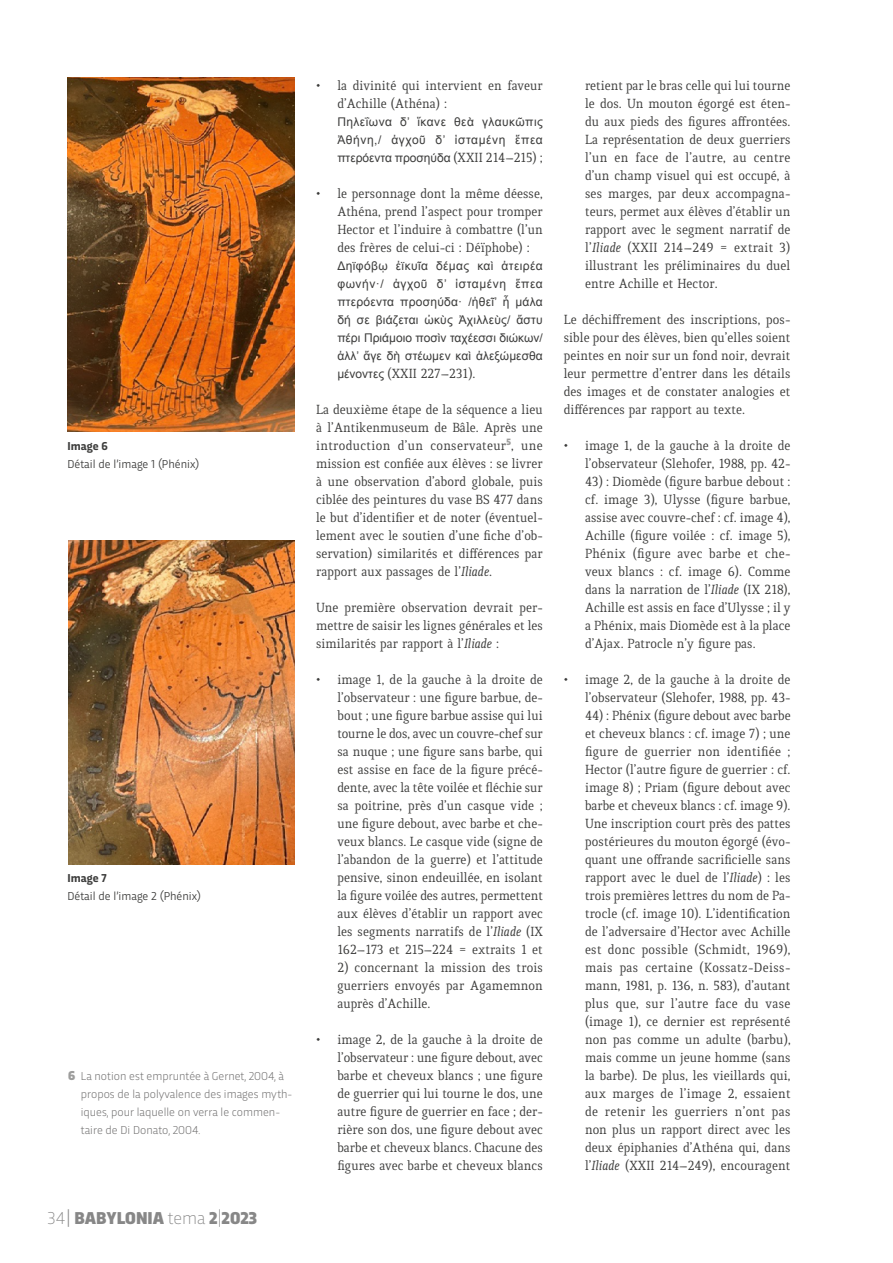
<style>
.page{position:relative;width:893px;height:1263px;background:#fff}
.page>*{position:absolute;margin:0;border:0;box-sizing:border-box;transform-origin:0 0}
.t1{font:900 18px "Trasandina";color:#878787}
.t2{font:14.25px/18px "Quiroga Serif Pro";color:#3c3c3b;text-align:justify}
.t3{font:12px/18px "Arial";letter-spacing:.005em;color:#3c3c3b;text-align:justify}
.t4{font:300 12px/18px "Trasandina";color:#706f6f}
.t5{font:12px "Trasandina";color:#3c3c3b}
.t6{font:700 12px "Trasandina";color:#3c3c3b}
.s1{font-weight:900;font-size:13.5px;color:#9d9d9c}
.s2{font-weight:200}
.s3{font-weight:300}
.s4{font-family:"Quiroga Serif Pro";font-size:14.25px}
.s5{font-family:"Arial";font-size:12px}
.s6{font-style:italic}
</style>
<div class="page">
<img style="left:68px;top:77px;width:226px;height:354px">
<img style="left:68px;top:540px;width:227px;height:324px">
<p class="t6" style="left:68px;top:437px;width:42px">Image 6</p>
<p class="t5" style="left:68px;top:455px;width:133px">Détail de l’image 1 (Phénix)</p>
<p class="t6" style="left:68px;top:869px;width:41px">Image 7</p>
<p class="t5" style="left:68px;top:887px;width:135px">Détail de l’image 2 (Phénix)</p>
<p class="t4" style="left:81px;top:1066px;width:213px;text-indent:-13px"><span class="s1">6</span> La notion est empruntée à Gernet, 2004, à propos de la polyvalence des images myth&shy;iques, pour laquelle on verra le commen&shy;taire de Di Donato, 2004.</p>
<p class="t1" style="left:48px;top:1205px;width:211px"><span class="s2">34</span><span class="s3">|</span> BABYLONIA <span class="s2">tema</span> 2<span class="s2">|</span>2023</p>
<p class="t2" style="left:337px;top:77px;width:207px;text-indent:-21px">• la divinité qui intervient en faveur d’Achille (Athéna) :</p>
<p class="t3" style="left:337px;top:113px;width:207px">Πηλεΐωνα δ’ ἵκανε θεὰ γλαυκῶπις Ἀθήνη,/ ἀγχοῦ δ’ ἱσταμένη ἔπεα πτερόεντα προσηύδα <span class="s4">(XXII 214–215) ;</span></p>
<p class="t2" style="left:337px;top:185px;width:207px;text-indent:-21px">• le personnage dont la même déesse, Athéna, prend l’aspect pour tromper Hector et l’induire à combattre (l’un des frères de celui-ci : Déïphobe) :</p>
<p class="t3" style="left:337px;top:257px;width:207px">Δηϊφόβῳ ἐϊκυῖα δέμας καὶ ἀτειρέα φωνήν·/ ἀγχοῦ δ’ ἱσταμένη ἔπεα πτερόεντα προσηύδα· /ἠθεῖ’ ἦ μάλα δή σε βιάζεται ὠκὺς Ἀχιλλεὺς/ ἄστυ πέρι Πριάμοιο ποσὶν ταχέεσσι διώκων/ ἀλλ’ ἄγε δὴ στέωμεν καὶ ἀλεξώμεσθα</p>
<p class="t2" style="left:337px;top:365px;width:140px"><span class="s5">μένοντες</span> (XXII 227–231).</p>
<p class="t2" style="left:316px;top:401px;width:228px">La deuxième étape de la séquence a lieu à l’Antikenmuseum de Bâle. Après une introduction d’un conservateur<sup>5</sup>, une mission est confiée aux élèves : se livrer à une observation d’abord globale, puis ciblée des peintures du vase BS 477 dans le but d’identifier et de noter (éventuel&shy;lement avec le soutien d’une fiche d’ob&shy;servation) similarités et différences par rapport aux passages de l’<span class="s6">Iliade</span>.</p>
<p class="t2" style="left:316px;top:599px;width:228px">Une première observation devrait per&shy;mettre de saisir les lignes générales et les similarités par rapport à l’<span class="s6">Iliade</span> :</p>
<p class="t2" style="left:337px;top:671px;width:207px;text-indent:-21px">• image 1, de la gauche à la droite de l’observateur : une figure barbue, de&shy;bout ; une figure barbue assise qui lui tourne le dos, avec un couvre-chef sur sa nuque ; une figure sans barbe, qui est assise en face de la figure précé&shy;dente, avec la tête voilée et fléchie sur sa poitrine, près d’un casque vide ; une figure debout, avec barbe et che&shy;veux blancs. Le casque vide (signe de l’abandon de la guerre) et l’attitude pensive, sinon endeuillée, en isolant la figure voilée des autres, permettent aux élèves d’établir un rapport avec les segments narratifs de l’<span class="s6">Iliade</span> (IX 162–173 et 215–224 = extraits 1 et</p>
<p class="t2" style="left:337px;top:959px;width:207px">2) concernant la mission des trois guerriers envoyés par Agamemnon auprès d’Achille.</p>
<p class="t2" style="left:337px;top:1030px;width:207px;text-indent:-21px">• image 2, de la gauche à la droite de l’observateur : une figure debout, avec barbe et cheveux blancs ; une figure de guerrier qui lui tourne le dos, une autre figure de guerrier en face ; der&shy;rière son dos, une figure debout avec barbe et cheveux blancs. Chacune des figures avec barbe et cheveux blancs</p>
<p class="t2" style="left:585px;top:76px;width:207px">retient par le bras celle qui lui tourne le dos. Un mouton égorgé est éten&shy;du aux pieds des figures affrontées.<br>La représentation de deux guerriers l’un en face de l’autre, au centre d’un champ visuel qui est occupé, à ses marges, par deux accompagna&shy;teurs, permet aux élèves d’établir un rapport avec le segment narratif de l’<span class="s6">Iliade</span> (XXII 214–249 = extrait 3) illustrant les préliminaires du duel entre Achille et Hector.</p>
<p class="t2" style="left:564px;top:310px;width:228px">Le déchiffrement des inscriptions, pos&shy;sible pour des élèves, bien qu’elles soient peintes en noir sur un fond noir, devrait leur permettre d’entrer dans les détails des images et de constater analogies et différences par rapport au texte.</p>
<p class="t2" style="left:564px;top:436px;width:228px;text-align:right">• image 1, de la gauche à la droite de l’observateur (Slehofer, 1988, pp. 42-</p>
<p class="t2" style="left:585px;top:472px;width:207px">43) : Diomède (figure barbue debout : cf. image 3), Ulysse (figure barbue, assise avec couvre-chef : cf. image 4), Achille (figure voilée : cf. image 5), Phénix (figure avec barbe et che&shy;veux blancs : cf. image 6). Comme dans la narration de l’<span class="s6">Iliade</span> (IX 218), Achille est assis en face d’Ulysse ; il y a Phénix, mais Diomède est à la place d’Ajax. Patrocle n’y figure pas.</p>
<p class="t2" style="left:564px;top:670px;width:228px;text-align:right">• image 2, de la gauche à la droite de l’observateur (Slehofer, 1988, pp. 43-</p>
<p class="t2" style="left:585px;top:706px;width:207px">44) : Phénix (figure debout avec barbe et cheveux blancs : cf. image 7) ; une figure de guerrier non identifiée ; Hector (l’autre figure de guerrier : cf. image 8) ; Priam (figure debout avec barbe et cheveux blancs : cf. image 9).<br>Une inscription court près des pattes postérieures du mouton égorgé (évo&shy;quant une offrande sacrificielle sans rapport avec le duel de l’<span class="s6">Iliade</span>) : les trois premières lettres du nom de Pa&shy;trocle (cf. image 10). L’identification de l’adversaire d’Hector avec Achille est donc possible (Schmidt, 1969), mais pas certaine (Kossatz-Deiss&shy;mann, 1981, p. 136, n. 583), d’autant plus que, sur l’autre face du vase (image 1), ce dernier est représenté non pas comme un adulte (barbu), mais comme un jeune homme (sans la barbe). De plus, les vieillards qui, aux marges de l’image 2, essaient de retenir les guerriers n’ont pas non plus un rapport direct avec les deux épiphanies d’Athéna qui, dans l’<span class="s6">Iliade</span> (XXII 214–249), encouragent</p>
</div>
